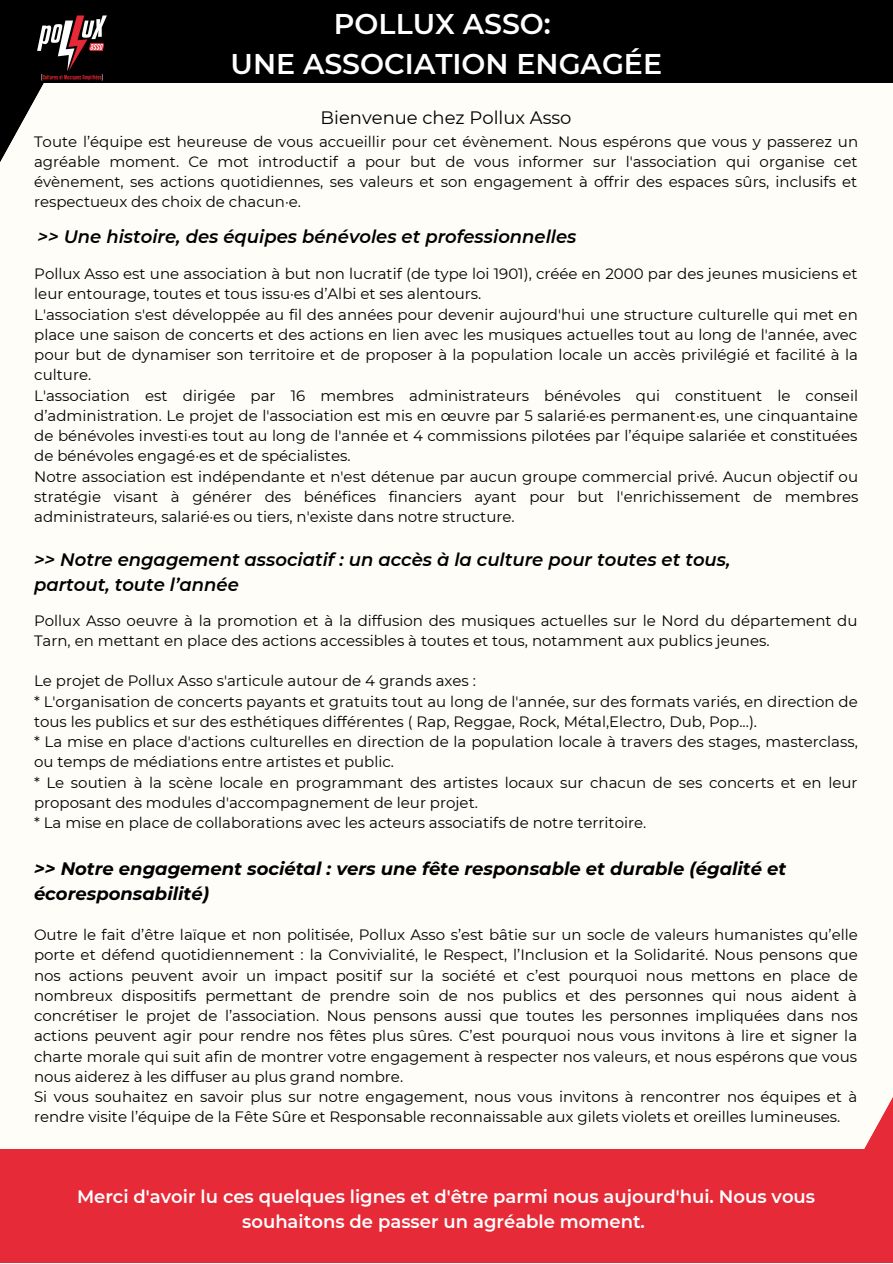
<style>
.page{position:relative;width:893px;height:1264px;background:#fff}
.page>*{position:absolute;margin:0;border:0;box-sizing:border-box;transform-origin:0 0}
.t1{font:600 28.5px/39.3px "Montserrat";color:#fff;text-align:center}
.t2{font:italic 600 18px/24.8px "Montserrat";color:#000}
.t3{font:600 18px/24.8px "Montserrat";color:#fff;text-align:center}
.t4{font:italic 700 18px/24.8px "Montserrat";color:#000}
.t5{font:18px "Montserrat";color:#000}
.t6{font:15px/20.2px "Montserrat";color:#000}
</style>
<div class="page">
<div style="left:0;top:84px;width:892px;height:1099px;background:#fffdf7"></div>
<div style="left:0;top:0;width:892px;height:83px;background:#000"></div>
<svg style="left:0;top:83px;width:44px;height:79px"></svg>
<div style="left:0;top:1149px;width:892px;height:113px;background:#e62a37"></div>
<svg style="left:864px;top:1099px;width:28px;height:50px"></svg>
<img style="left:37px;top:15px;width:70px;height:66px">
<h1 class="t1" style="left:230px;top:4px;width:433px">POLLUX ASSO:<br>UNE ASSOCIATION ENGAGÉE</h1>
<p class="t5" style="left:320px;top:107px;width:252px">Bienvenue chez Pollux Asso</p>
<p class="t6" style="left:34px;top:131px;width:825px;text-align:justify">Toute l’équipe est heureuse de vous accueillir pour cet évènement. Nous espérons que vous y passerez un agréable moment. Ce mot introductif a pour but de vous informer sur l'association qui organise cet évènement, ses actions quotidiennes, ses valeurs et son engagement à offrir des espaces sûrs, inclusifs et respectueux des choix de chacun·e.</p>
<p class="t2" style="left:38px;top:225px;width:540px">&gt;&gt; Une histoire, des équipes bénévoles et professionnelles</p>
<p class="t6" style="left:34px;top:264px;width:825px">Pollux Asso est une association à but non lucratif (de type loi 1901), créée en 2000 par des jeunes musiciens et leur entourage, toutes et tous issu·es d’Albi et ses alentours.<br>L'association s'est développée au fil des années pour devenir aujourd'hui une structure culturelle qui met en place une saison de concerts et des actions en lien avec les musiques actuelles tout au long de l'année, avec pour but de dynamiser son territoire et de proposer à la population locale un accès privilégié et facilité à la culture.<br>L'association est dirigée par 16 membres administrateurs bénévoles qui constituent le conseil d’administration. Le projet de l'association est mis en œuvre par 5 salarié·es permanent·es, une cinquantaine de bénévoles investi·es tout au long de l'année et 4 commissions pilotées par l’équipe salariée et constituées de bénévoles engagé·es et de spécialistes.<br>Notre association est indépendante et n'est détenue par aucun groupe commercial privé. Aucun objectif ou stratégie visant à générer des bénéfices financiers ayant pour but l'enrichissement de membres administrateurs, salarié·es ou tiers, n'existe dans notre structure.</p>
<p class="t2" style="left:34px;top:547px;width:698px">&gt;&gt; Notre engagement associatif : un accès à la culture pour toutes et tous, partout, toute l’année</p>
<p class="t6" style="left:34px;top:610px;width:825px">Pollux Asso oeuvre à la promotion et à la diffusion des musiques actuelles sur le Nord du département du<br>Tarn, en mettant en place des actions accessibles à toutes et tous, notamment aux publics jeunes.</p>
<p class="t6" style="left:34px;top:671px;width:825px">Le projet de Pollux Asso s'articule autour de 4 grands axes :<br>* L'organisation de concerts payants et gratuits tout au long de l'année, sur des formats variés, en direction de tous les publics et sur des esthétiques différentes ( Rap, Reggae, Rock, Métal,Electro, Dub, Pop...).<br>* La mise en place d'actions culturelles en direction de la population locale à travers des stages, masterclass, ou temps de médiations entre artistes et public.<br>* Le soutien à la scène locale en programmant des artistes locaux sur chacun de ses concerts et en leur proposant des modules d'accompagnement de leur projet.<br>* La mise en place de collaborations avec les acteurs associatifs de notre territoire.</p>
<p class="t4" style="left:34px;top:856px;width:753px">&gt;&gt; Notre engagement sociétal : vers une fête responsable et durable (égalité et écoresponsabilité)</p>
<p class="t6" style="left:34px;top:924px;width:825px">Outre le fait d’être laïque et non politisée, Pollux Asso s’est bâtie sur un socle de valeurs humanistes qu’elle porte et défend quotidiennement : la Convivialité, le Respect, l’Inclusion et la Solidarité. Nous pensons que nos actions peuvent avoir un impact positif sur la société et c’est pourquoi nous mettons en place de nombreux dispositifs permettant de prendre soin de nos publics et des personnes qui nous aident à concrétiser le projet de l’association. Nous pensons aussi que toutes les personnes impliquées dans nos actions peuvent agir pour rendre nos fêtes plus sûres. C’est pourquoi nous vous invitons à lire et signer la charte morale qui suit afin de montrer votre engagement à respecter nos valeurs, et nous espérons que vous nous aiderez à les diffuser au plus grand nombre.<br>Si vous souhaitez en savoir plus sur notre engagement, nous vous invitons à rencontrer nos équipes et à rendre visite l’équipe de la Fête Sûre et Responsable reconnaissable aux gilets violets et oreilles lumineuses.</p>
<p class="t3" style="left:77px;top:1183px;width:739px">Merci d'avoir lu ces quelques lignes et d'être parmi nous aujourd'hui. Nous vous souhaitons de passer un agréable moment.</p>
</div>
